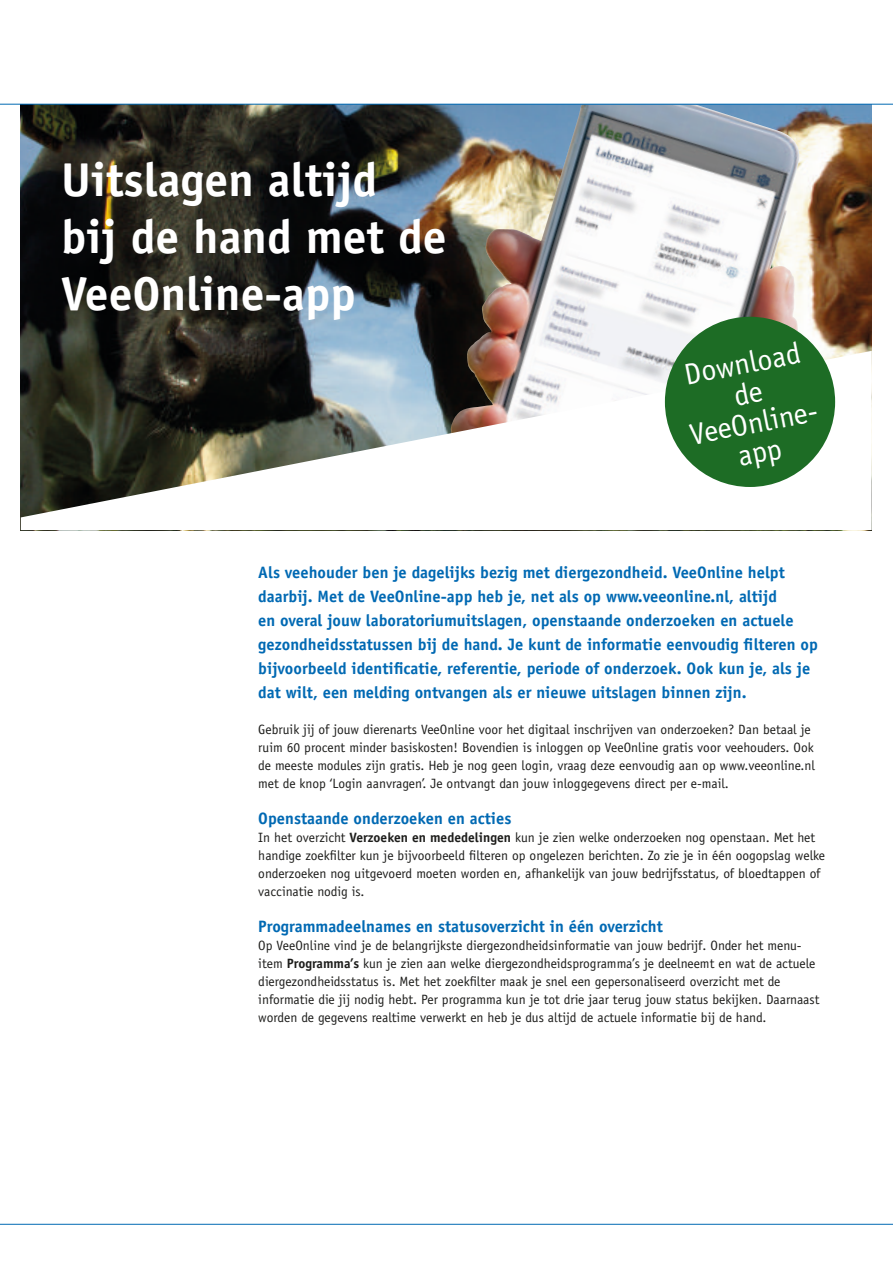
<style>
.page{position:relative;width:893px;height:1263px;background:#fff}
.page>*{position:absolute;margin:0;border:0;box-sizing:border-box;transform-origin:0 0}
.t1{font:700 47.55px/57px "Officina Sans Std";color:#fff}
.t2{font:30px/30px "Officina Sans Std";color:#fff;text-align:center}
.intro{font:700 16.5px/24px "Officina Sans Std";color:#0069b3}
.tussenkop{font:700 16.5px "Officina Sans Std";color:#0069b3}
.body{font:13.5px/18px "Officina Sans Std";color:#1d1d1b}
.tussenkop-2{font:13.5px/18px "Officina Sans Std";color:#1d1d1b}
.s1{font-weight:700}
</style>
<div class="page">
<img style="left:21px;top:105px;width:851px;height:246px">
<img style="left:450px;top:105px;width:378px;height:246px">
<svg style="left:21px;top:351px;width:851px;height:179px"></svg>
<div style="left:665px;top:317px;width:170px;height:170px;background:#1d6c25;border-radius:50%"></div>
<hr style="left:0;top:104px;width:893px;height:1px;background:#0069b3">
<hr style="left:0;top:1224px;width:893px;height:1px;background:#0069b3">
<p class="t1" style="left:61px;top:151px;width:387px">Uitslagen altijd<br>bij de hand met de<br>VeeOnline-app</p>
<p class="t2" style="left:676px;top:361px;width:131px;rotate:-11deg">Download de<br>VeeOnline&shy;app</p>
<p class="intro" style="left:258px;top:560px;width:561px">Als veehouder ben je dagelijks bezig met diergezondheid. VeeOnline helpt daarbij. Met de VeeOnline-app heb je, net als op www.veeonline.nl, altijd<br>en overal jouw laboratoriumuitslagen, openstaande onderzoeken en actuele gezondheidsstatussen bij de hand. Je kunt de informatie eenvoudig filteren op bijvoorbeeld identificatie, referentie, periode of onderzoek. Ook kun je, als je dat wilt, een melding ontvangen als er nieuwe uitslagen binnen zijn.</p>
<p class="tussenkop-2" style="left:258px;top:721px;width:558px">Gebruik jij of jouw dierenarts VeeOnline voor het digitaal inschrijven van onderzoeken? Dan betaal je ruim 60 procent minder basiskosten! Bovendien is inloggen op VeeOnline gratis voor veehouders. Ook de meeste modules zijn gratis. Heb je nog geen login, vraag deze eenvoudig aan op www.veeonline.nl met de knop ‘Login aanvragen’. Je ontvangt dan jouw inloggegevens direct per e-mail.</p>
<p class="tussenkop" style="left:258px;top:808px;width:255px">Openstaande onderzoeken en acties</p>
<p class="body" style="left:258px;top:829px;width:568px">In het overzicht <span class="s1">Verzoeken en mededelingen</span> kun je zien welke onderzoeken nog openstaan. Met het handige zoekfilter kun je bijvoorbeeld filteren op ongelezen berichten. Zo zie je in één oogopslag welke onderzoeken nog uitgevoerd moeten worden en, afhankelijk van jouw bedrijfsstatus, of bloedtappen of vaccinatie nodig is.</p>
<p class="tussenkop" style="left:258px;top:916px;width:406px">Programmadeelnames en statusoverzicht in één overzicht</p>
<p class="body" style="left:258px;top:937px;width:563px">Op VeeOnline vind je de belangrijkste diergezondheidsinformatie van jouw bedrijf. Onder het menu&shy;item <span class="s1">Programma’s</span> kun je zien aan welke diergezondheidsprogramma’s je deelneemt en wat de actuele diergezondheidsstatus is. Met het zoekfilter maak je snel een gepersonaliseerd overzicht met de informatie die jij nodig hebt. Per programma kun je tot drie jaar terug jouw status bekijken. Daarnaast worden de gegevens realtime verwerkt en heb je dus altijd de actuele informatie bij de hand.</p>
</div>
